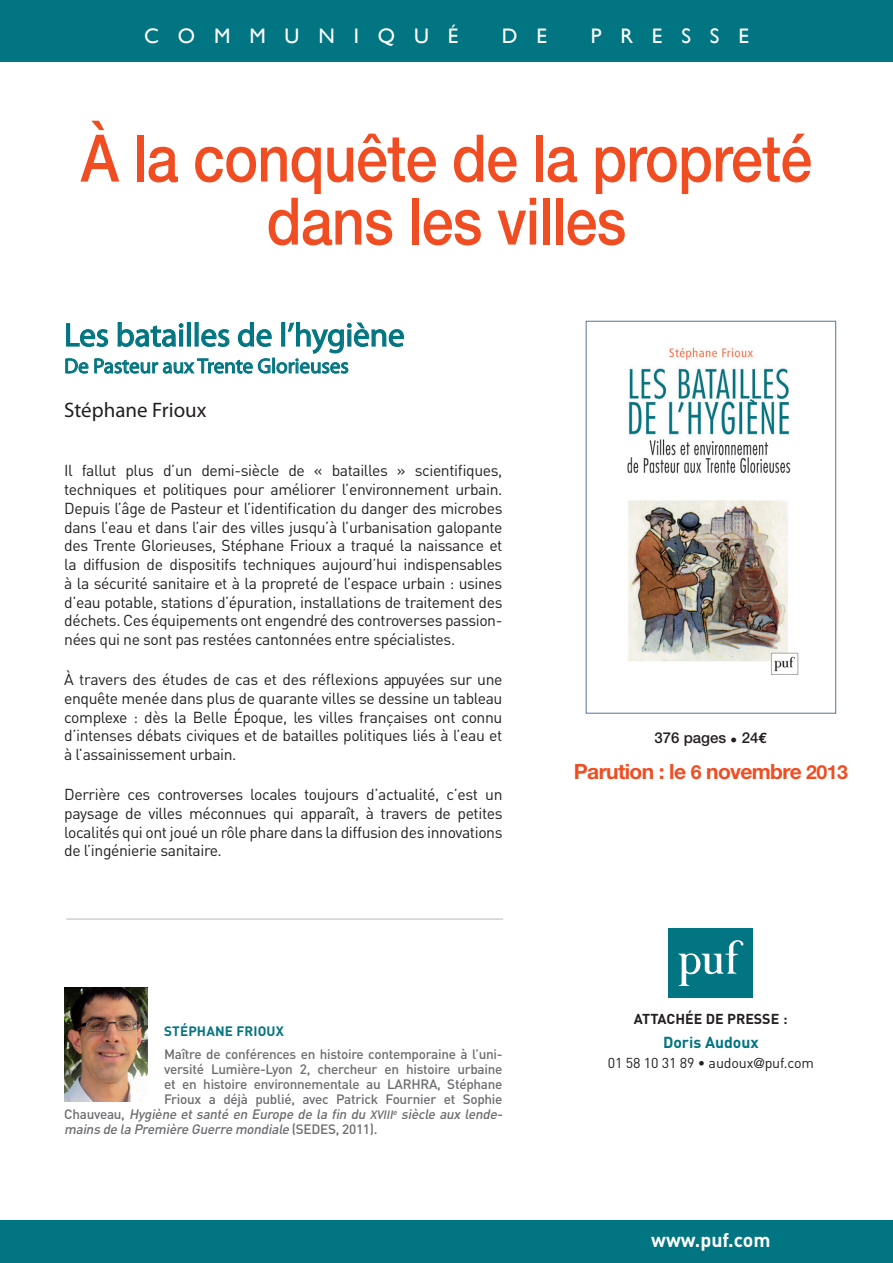
<style>
.page{position:relative;width:893px;height:1263px;background:#fff}
.page>*{position:absolute;margin:0;border:0;box-sizing:border-box;transform-origin:0 0}
.t1{font:500 65.55px/63px "Helvetica Neue";letter-spacing:-.01em;color:#f04d22;text-align:center;scale:.87 1}
.t2{font:33px "Myriad Pro";color:#017581}
.t3{font:21px "Myriad Pro";color:#017581}
.t4{font:700 21px "Helvetica Neue";letter-spacing:-.03em;color:#f04d22}
.t5{font:21px "Gill Sans";letter-spacing:.9em;color:#fff}
.t6{font:21px "Myriad Pro";color:#231f20}
.t7{font:700 19.5px "DIN";color:#fff}
.t8{font:15.75px/18.8px "DIN";letter-spacing:-.025em;color:#231f20;text-align:justify}
.t9{font:700 15.75px "DIN";color:#017581}
.t10{font:500 15px "Helvetica Neue";color:#231f20}
.t11{font:14.25px "DIN";letter-spacing:-.01em;color:#231f20}
.t12{font:700 14.25px "DIN";color:#231f20}
.t13{font:500 13.5px "DIN";letter-spacing:-.02em;color:#6c6d70}
.t14{font:italic 500 13.5px "DIN";color:#6c6d70}
.t15{font:700 13.5px "DIN";letter-spacing:.01em;color:#017581}
.s1{font-style:normal}
.s2{font-size:12px}
.s3{font-family:"DIN";font-weight:400}
.s4{font-family:"Euro Mono";font-weight:700}
.s5{font-size:19.5px}
.s6{font-family:"Trade Gothic Bold Two";font-weight:400}
.s7{font-family:"Frutiger";font-weight:300}
</style>
<div class="page">
<svg style="left:65px;top:322px;width:339px;height:52px"></svg>
<div style="left:0;top:1220px;width:893px;height:43px;background:#017581"></div>
<div style="left:0;top:0;width:893px;height:62px;background:#017581"></div>
<div style="left:669px;top:928px;width:84px;height:70px;background:#017581"></div>
<svg style="left:678px;top:940px;width:65px;height:46px"></svg>
<hr style="left:66px;top:918px;width:437px;height:1px;background:#bcbdc0">
<img style="left:627px;top:347px;width:172px;height:328px">
<div style="left:586px;top:321px;width:250px;height:393px;border:1px solid #5d799c"></div>
<img style="left:64px;top:988px;width:83px;height:113px">
<h3 class="t5" style="left:144px;top:23px;width:316px">COMMUNIQUÉ</h3>
<h3 class="t5" style="left:502px;top:23px;width:47px">D E</h3>
<h3 class="t5" style="left:591px;top:23px;width:160px">PRESSE</h3>
<h1 class="t1" style="left:81px;top:126px;width:842px">À la conquête de la propreté dans les villes</h1>
<h2 class="t2" style="left:64px;top:315px;width:342px">Les batailles de l’hygiène</h2>
<h3 class="t3" style="left:64px;top:353px;width:286px">De Pasteur aux Trente Glorieuses</h3>
<h3 class="t6" style="left:64px;top:397px;width:144px">Stéphane Frioux</h3>
<p class="t8" style="left:64px;top:461px;width:440px">Il fallut plus d’un demi-siècle de « batailles » scientifiques, techniques et politiques pour améliorer l’environnement urbain.<br>Depuis l’âge de Pasteur et l’identification du danger des microbes dans l’eau et dans l’air des villes jusqu’à l’urbanisation galopante des Trente Glorieuses, Stéphane Frioux a traqué la naissance et la diffusion de dispositifs techniques aujourd’hui indispensables à la sécurité sanitaire et à la propreté de l’espace urbain : usines d’eau potable, stations d’épuration, installations de traitement des déchets. Ces équipements ont engendré des controverses passion&shy;nées qui ne sont pas restées cantonnées entre spécialistes.</p>
<p class="t8" style="left:64px;top:670px;width:440px">À travers des études de cas et des réflexions appuyées sur une enquête menée dans plus de quarante villes se dessine un tableau complexe : dès la Belle Époque, les villes françaises ont connu d’intenses débats civiques et de batailles politiques liés à l’eau et à l’assainissement urbain.</p>
<p class="t8" style="left:64px;top:785px;width:440px">Derrière ces controverses locales toujours d’actualité, c’est un paysage de villes méconnues qui apparaît, à travers de petites localités qui ont joué un rôle phare dans la diffusion des innovations de l’ingénierie sanitaire.</p>
<p class="t15" style="left:164px;top:1022px;width:121px">STÉPHANE FRIOUX</p>
<p class="t13" style="left:164px;top:1046px;width:340px">Maître de conférences en histoire contemporaine à l’uni-</p>
<p class="t13" style="left:164px;top:1061px;width:340px">versité Lumière-Lyon 2, chercheur en histoire urbaine</p>
<p class="t13" style="left:164px;top:1076px;width:340px">et en histoire environnementale au LARHRA, Stéphane</p>
<p class="t13" style="left:164px;top:1091px;width:340px">Frioux a déjà publié, avec Patrick Fournier et Sophie</p>
<p class="t14" style="left:64px;top:1106px;width:443px"><span class="s1">C h a u v e a u ,</span> Hygiène et santé en Europe de la fin du <span class="s2">XVIII</span><sup>e</sup> siècle aux lende-</p>
<p class="t14" style="left:64px;top:1121px;width:315px">mains de la Première Guerre mondiale <span class="s1">( S E D E S , 2 0 1 1 ) .</span></p>
<p class="t10" style="left:654px;top:729px;width:114px">376 pages <span class="s3">•</span> 24<span class="s4">e</span></p>
<h3 class="t4" style="left:574px;top:758px;width:275px">Parution : le <span class="s5">6</span> novembre <span class="s5">2013</span></h3>
<p class="t12" style="left:634px;top:1009px;width:155px">ATTACHÉE DE PRESSE <span class="s6">:</span></p>
<p class="t9" style="left:663px;top:1032px;width:97px">DORIS AUDOUX</p>
<p class="t11" style="left:608px;top:1054px;width:208px">01 58 10 31 89 • audoux<span class="s7">@</span>puf.com</p>
<p class="t7" style="left:651px;top:1227px;width:121px">WWW.PUF.COM</p>
</div>
